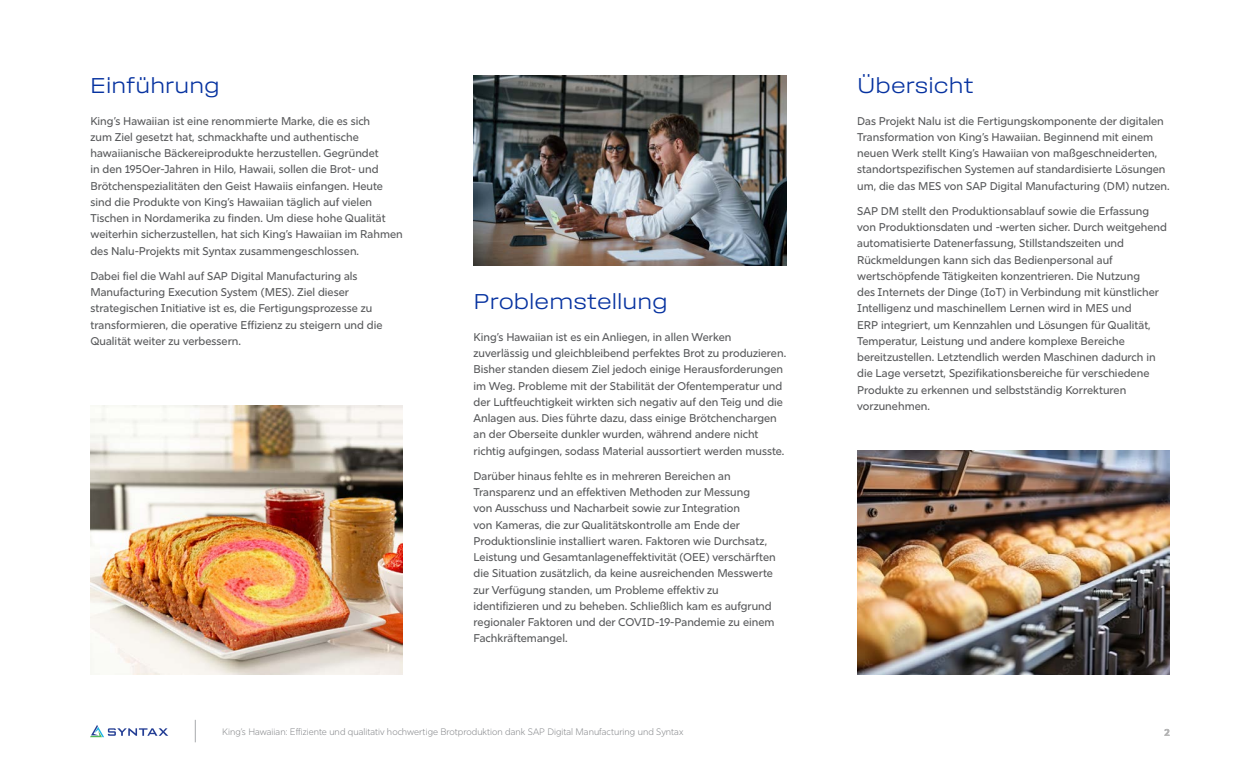
<style>
.page{position:relative;width:1260px;height:765px;background:#fff}
.page>*{position:absolute;margin:0;border:0;box-sizing:border-box;transform-origin:0 0}
.t1{font:22.5px "Field Gothic No.71 Light Wide";color:#0632a0}
.t2{font:500 11.25px/16.2px "Rig Sans";color:#58595b}
.t3{font:700 10px "Rig Sans";color:#b8b8b8}
.t4{font:300 9.38px "Rig Sans";color:#888a8d}
</style>
<div class="page">
<svg style="left:195px;top:720px;width:1px;height:22px"></svg>
<svg style="left:90px;top:725px;width:78px;height:12px"></svg>
<img style="left:474px;top:75px;width:312px;height:190px">
<img style="left:90px;top:405px;width:313px;height:270px">
<img style="left:857px;top:450px;width:313px;height:225px">
<h1 class="t1" style="left:90px;top:73px;width:131px">Einführung</h1>
<p class="t2" style="left:90px;top:113px;width:314px">King’s Hawaiian ist eine renommierte Marke, die es sich<br>zum Ziel gesetzt hat, schmackhafte und authentische hawaiianische Bäckereiprodukte herzustellen. Gegründet<br>in den 1950er-Jahren in Hilo, Hawaii, sollen die Brot- und Brötchenspezialitäten den Geist Hawaiis einfangen. Heute sind die Produkte von King’s Hawaiian täglich auf vielen Tischen in Nordamerika zu finden. Um diese hohe Qualität weiterhin sicherzustellen, hat sich King’s Hawaiian im Rahmen des Nalu-Projekts mit Syntax zusammengeschlossen.</p>
<p class="t2" style="left:90px;top:268px;width:294px">Dabei fiel die Wahl auf SAP Digital Manufacturing als Manufacturing Execution System (MES). Ziel dieser strategischen Initiative ist es, die Fertigungsprozesse zu transformieren, die operative Effizienz zu steigern und die Qualität weiter zu verbessern.</p>
<h1 class="t1" style="left:474px;top:289px;width:196px">Problemstellung</h1>
<p class="t2" style="left:474px;top:329px;width:314px">King’s Hawaiian ist es ein Anliegen, in allen Werken zuverlässig und gleichbleibend perfektes Brot zu produzieren.<br>Bisher standen diesem Ziel jedoch einige Herausforderungen im Weg. Probleme mit der Stabilität der Ofentemperatur und der Luftfeuchtigkeit wirkten sich negativ auf den Teig und die Anlagen aus. Dies führte dazu, dass einige Brötchenchargen an der Oberseite dunkler wurden, während andere nicht richtig aufgingen, sodass Material aussortiert werden musste.</p>
<p class="t2" style="left:474px;top:468px;width:304px">Darüber hinaus fehlte es in mehreren Bereichen an Transparenz und an effektiven Methoden zur Messung<br>von Ausschuss und Nacharbeit sowie zur Integration<br>von Kameras, die zur Qualitätskontrolle am Ende der Produktionslinie installiert waren. Faktoren wie Durchsatz, Leistung und Gesamtanlageneffektivität (OEE) verschärften die Situation zusätzlich, da keine ausreichenden Messwerte zur Verfügung standen, um Probleme effektiv zu identifizieren und zu beheben. Schließlich kam es aufgrund regionaler Faktoren und der COVID-19-Pandemie zu einem Fachkräftemangel.</p>
<p class="t4" style="left:222px;top:726px;width:463px">King’s Hawaiian: Effiziente und qualitativ hochwertige Brotproduktion dank SAP Digital Manufacturing und Syntax</p>
<h1 class="t1" style="left:857px;top:73px;width:118px">Übersicht</h1>
<p class="t2" style="left:857px;top:113px;width:314px">Das Projekt Nalu ist die Fertigungskomponente der digitalen Transformation von King’s Hawaiian. Beginnend mit einem neuen Werk stellt King’s Hawaiian von maßgeschneiderten, standortspezifischen Systemen auf standardisierte Lösungen um, die das MES von SAP Digital Manufacturing (DM) nutzen.</p>
<p class="t2" style="left:857px;top:203px;width:311px">SAP DM stellt den Produktionsablauf sowie die Erfassung von Produktionsdaten und -werten sicher. Durch weitgehend automatisierte Datenerfassung, Stillstandszeiten und Rückmeldungen kann sich das Bedienpersonal auf wertschöpfende Tätigkeiten konzentrieren. Die Nutzung<br>des Internets der Dinge (IoT) in Verbindung mit künstlicher Intelligenz und maschinellem Lernen wird in MES und<br>ERP integriert, um Kennzahlen und Lösungen für Qualität, Temperatur, Leistung und andere komplexe Bereiche bereitzustellen. Letztendlich werden Maschinen dadurch in die Lage versetzt, Spezifikationsbereiche für verschiedene Produkte zu erkennen und selbstständig Korrekturen vorzunehmen.</p>
<p class="t3" style="left:1165px;top:726px;width:7px">2</p>
</div>
